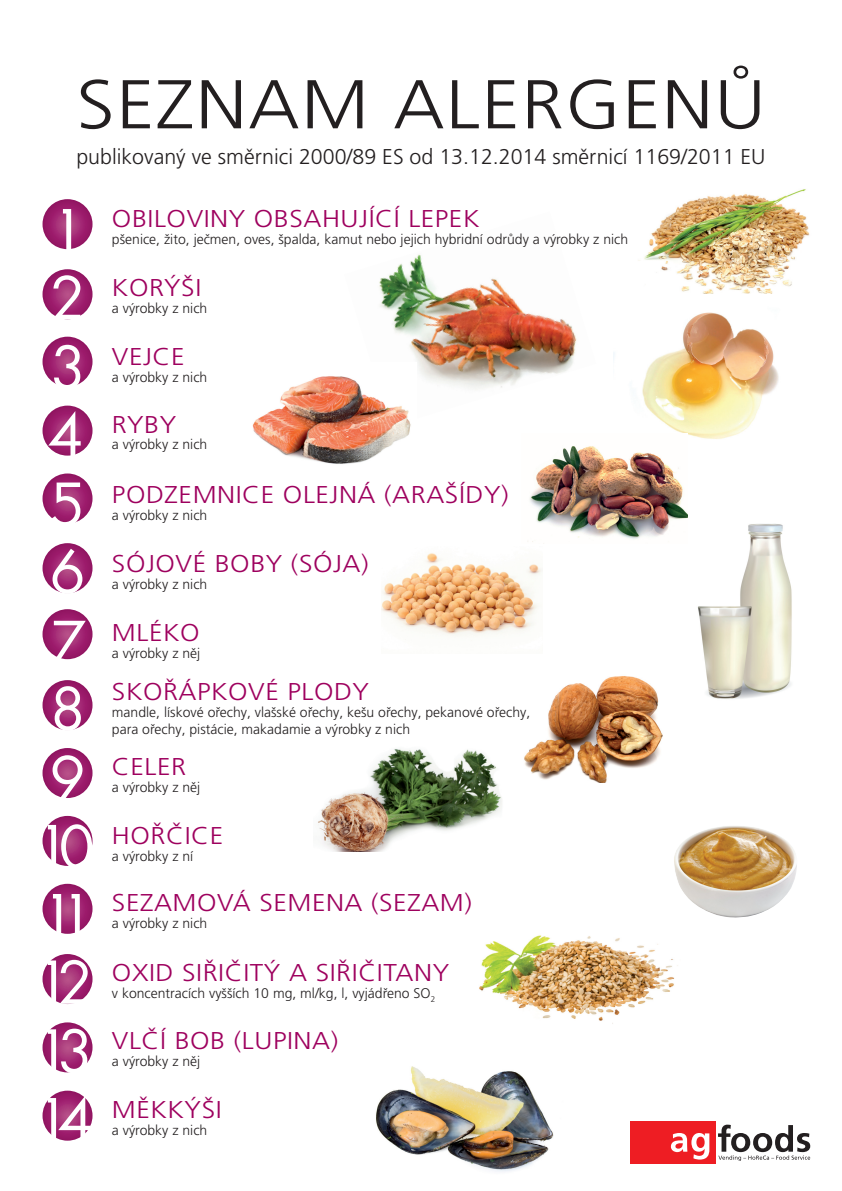
<style>
.page{position:relative;width:842px;height:1191px;background:#fff}
.page>*{position:absolute;margin:0;border:0;box-sizing:border-box;transform-origin:0 0}
.t1{font:300 68.9px "Frutiger LT Pro";letter-spacing:.02em;color:#231f20;scale:1.11 1}
.t2{font:65px/68.4px "Am Sans";letter-spacing:-.215em;color:#fff}
.t3{font:300 24.3px "Frutiger LT Pro";letter-spacing:.02em;color:#9e015e;scale:1.11 1}
.t4{font:300 21.4px "Frutiger LT Pro";color:#231f20}
.t5{font:300 14px/16.8px "Frutiger LT Pro";color:#231f20}
</style>
<div class="page">
<img style="left:638px;top:189px;width:172px;height:105px">
<svg style="left:43px;top:199px;width:50px;height:50px;background:#9f2771"></svg>
<svg style="left:43px;top:269px;width:50px;height:50px;background:#a02771"></svg>
<img style="left:379px;top:254px;width:198px;height:136px">
<svg style="left:43px;top:337px;width:50px;height:50px;background:#a02771"></svg>
<img style="left:524px;top:676px;width:139px;height:107px">
<svg style="left:43px;top:405px;width:50px;height:50px;background:#a02872"></svg>
<svg style="left:43px;top:473px;width:50px;height:50px;background:#a02872"></svg>
<svg style="left:43px;top:543px;width:50px;height:50px;background:#9f2771"></svg>
<svg style="left:43px;top:609px;width:50px;height:50px;background:#a02771"></svg>
<svg style="left:43px;top:680px;width:50px;height:50px;background:#9f2771"></svg>
<svg style="left:43px;top:748px;width:50px;height:50px;background:#9f2771"></svg>
<svg style="left:43px;top:816px;width:50px;height:50px;background:#9f2771"></svg>
<svg style="left:43px;top:883px;width:50px;height:50px;background:#a12972"></svg>
<svg style="left:43px;top:954px;width:50px;height:50px;background:#9f2771"></svg>
<svg style="left:43px;top:1022px;width:50px;height:50px;background:#a02871"></svg>
<svg style="left:43px;top:1090px;width:50px;height:50px;background:#a02972"></svg>
<img style="left:318px;top:749px;width:184px;height:103px">
<img style="left:674px;top:826px;width:123px;height:92px">
<img style="left:376px;top:1066px;width:178px;height:106px">
<img style="left:479px;top:913px;width:201px;height:111px">
<img style="left:381px;top:553px;width:161px;height:83px">
<img style="left:613px;top:312px;width:166px;height:127px">
<img style="left:698px;top:524px;width:94px;height:175px">
<img style="left:252px;top:362px;width:165px;height:102px">
<img style="left:527px;top:433px;width:160px;height:109px">
<div style="left:630px;top:1121px;width:85px;height:42px;background:#ee1d23"></div>
<svg style="left:671px;top:1133px;width:38px;height:26px"></svg>
<svg style="left:718px;top:1124px;width:92px;height:37px"></svg>
<h1 class="t1" style="left:76px;top:64px;width:622px">Seznam alergenů</h1>
<h3 class="t4" style="left:76px;top:144px;width:691px">publikovaný ve směrnici 2000/89 ES od 13.12.2014 směrnicí 1169/2011 EU</h3>
<h2 class="t2" style="left:34px;top:196px;width:63px">1<br>2<br>3<br>4<br>5<br>6<br>7<br>8<br>9<br>10<br>11<br>12<br>13<br>14</h2>
<h3 class="t3" style="left:112px;top:205px;width:333px">obiloviny obsahující lepek</h3>
<p class="t5" style="left:112px;top:231px;width:518px">pšenice, žito, ječmen, oves, špalda, kamut nebo jejich hybridní odrůdy a výrobky z nich</p>
<h3 class="t3" style="left:112px;top:273px;width:82px">korýši</h3>
<p class="t5" style="left:112px;top:300px;width:97px">a výrobky z nich</p>
<h3 class="t3" style="left:112px;top:343px;width:63px">vejce</h3>
<p class="t5" style="left:112px;top:369px;width:97px">a výrobky z nich</p>
<h3 class="t3" style="left:112px;top:410px;width:59px">ryby</h3>
<p class="t5" style="left:112px;top:436px;width:97px">a výrobky z nich</p>
<h3 class="t3" style="left:112px;top:480px;width:359px">Podzemnice Olejná (arašídy)</h3>
<p class="t5" style="left:112px;top:506px;width:97px">a výrobky z nich</p>
<h3 class="t3" style="left:112px;top:549px;width:233px">sójové boby (sója)</h3>
<p class="t5" style="left:112px;top:575px;width:97px">a výrobky z nich</p>
<h3 class="t3" style="left:112px;top:618px;width:80px">mléko</h3>
<p class="t5" style="left:112px;top:644px;width:90px">a výrobky z něj</p>
<h3 class="t3" style="left:112px;top:678px;width:233px">Skořápkové plody</h3>
<p class="t5" style="left:112px;top:704px;width:420px">mandle, lískové ořechy, vlašské ořechy, kešu ořechy, pekanové ořechy, para ořechy, pistácie, makadamie a výrobky z nich</p>
<h3 class="t3" style="left:112px;top:753px;width:68px">celer</h3>
<p class="t5" style="left:112px;top:779px;width:90px">a výrobky z něj</p>
<h3 class="t3" style="left:112px;top:821px;width:98px">hořčice</h3>
<p class="t5" style="left:112px;top:847px;width:83px">a výrobky z ní</p>
<h3 class="t3" style="left:112px;top:888px;width:326px">sezamová se mena (sezam)</h3>
<p class="t5" style="left:112px;top:914px;width:97px">a výrobky z nich</p>
<h3 class="t3" style="left:112px;top:958px;width:305px">Oxid siřičitý a siřičitany</h3>
<p class="t5" style="left:112px;top:984px;width:325px">v koncentracích vyšších 10 mg, ml/kg, l, vyjádřeno SO <sub>2</sub></p>
<h3 class="t3" style="left:112px;top:1026px;width:205px">vlčí bob (lu pina)</h3>
<p class="t5" style="left:112px;top:1053px;width:90px">a výrobky z něj</p>
<h3 class="t3" style="left:112px;top:1095px;width:100px">měkkýši</h3>
<p class="t5" style="left:112px;top:1121px;width:97px">a výrobky z nich</p>
</div>
